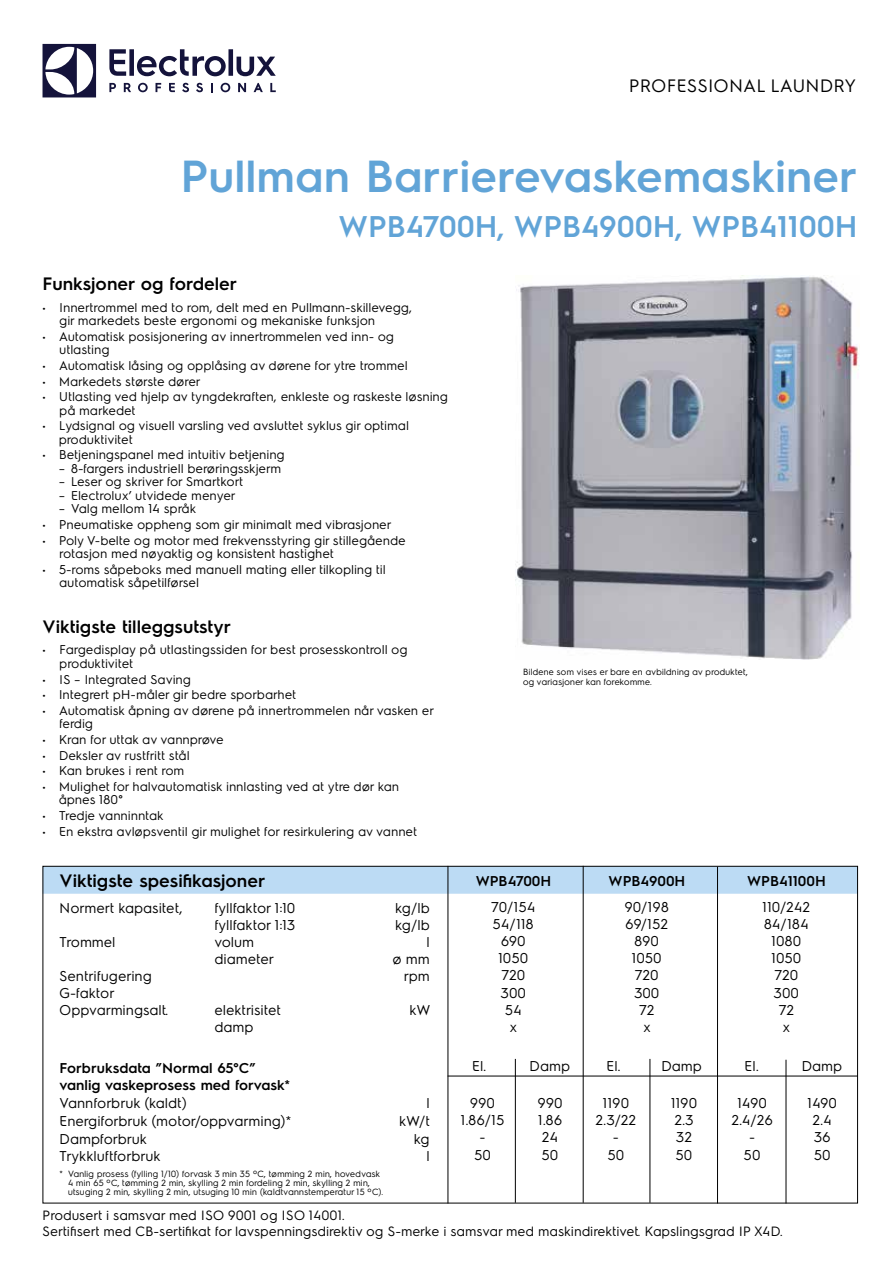
<style>
.page{position:relative;width:893px;height:1263px;background:#fff}
.page>*{position:absolute;margin:0;border:0;box-sizing:border-box;transform-origin:0 0}
.t1{font:600 45px "Electrolux Sans";color:#61a4d7}
.t2{font:600 30px "Electrolux Sans";color:#61a4d7}
.t3{font:600 18px "Electrolux Sans";color:#000}
.t4{font:18px "Electrolux Sans";color:#000}
.t5{font:14.25px/17.1px "Electrolux Sans";color:#000}
.t6{font:600 14.25px/17.1px "Electrolux Sans";color:#000}
.t7{font:13.5px/16.2px "Electrolux Sans";color:#000}
.t8{font:12.75px/13.5px "Electrolux Sans";color:#000}
.t9{font:9px/9px "Electrolux Sans";color:#000}
</style>
<div class="page">
<svg style="left:43px;top:44px;width:53px;height:53px"></svg>
<svg style="left:109px;top:49px;width:167px;height:27px"></svg>
<svg style="left:270px;top:83px;width:6px;height:9px"></svg>
<svg style="left:221px;top:83px;width:9px;height:9px"></svg>
<svg style="left:211px;top:83px;width:2px;height:9px"></svg>
<svg style="left:196px;top:83px;width:7px;height:9px"></svg>
<svg style="left:182px;top:83px;width:7px;height:9px"></svg>
<svg style="left:169px;top:83px;width:6px;height:9px"></svg>
<svg style="left:156px;top:83px;width:5px;height:9px"></svg>
<svg style="left:138px;top:83px;width:10px;height:9px"></svg>
<svg style="left:124px;top:83px;width:7px;height:9px"></svg>
<svg style="left:109px;top:83px;width:7px;height:9px"></svg>
<svg style="left:254px;top:83px;width:9px;height:9px"></svg>
<svg style="left:238px;top:83px;width:8px;height:9px"></svg>
<hr style="left:515px;top:1059px;width:1px;height:144px;background:#000">
<hr style="left:650px;top:1059px;width:1px;height:144px;background:#000">
<div style="left:45px;top:868px;width:811px;height:26px;background:#bcdbf4"></div>
<hr style="left:717px;top:867px;width:1px;height:336px;background:#000">
<hr style="left:448px;top:1076px;width:410px;height:1px;background:#000">
<hr style="left:786px;top:1060px;width:1px;height:143px;background:#000">
<hr style="left:448px;top:866px;width:1px;height:337px;background:#000">
<hr style="left:583px;top:866px;width:1px;height:337px;background:#000">
<img style="left:515px;top:275px;width:344px;height:384px">
<h3 class="t4" style="left:629px;top:73px;width:229px">PROFESSIONAL LAUNDRY</h3>
<h1 class="t1" style="left:180px;top:145px;width:679px">Pullman Barrierevaskemaskiner</h1>
<h2 class="t2" style="left:338px;top:205px;width:521px">WPB4700H, WPB4900H, WPB41100H</h2>
<h3 class="t3" style="left:43px;top:271px;width:196px">Funksjoner og fordeler</h3>
<p class="t8" style="left:60px;top:300px;width:354px;text-indent:-17px">• Innertrommel med to rom, delt med en Pullmann-skillevegg, gir markedets beste ergonomi og mekaniske funksjon</p>
<p class="t8" style="left:60px;top:329px;width:336px;text-indent:-17px">• Automatisk posisjonering av innertrommelen ved inn- og utlasting</p>
<p class="t8" style="left:43px;top:358px;width:367px">• Automatisk låsing og opplåsing av dørene for ytre trommel</p>
<p class="t8" style="left:43px;top:373px;width:160px">• Markedets største dører</p>
<p class="t8" style="left:60px;top:389px;width:390px;text-indent:-17px">• Utlasting ved hjelp av tyngdekraften, enkleste og raskeste løsning på markedet</p>
<p class="t8" style="left:59px;top:418px;width:352px;text-indent:-16px">• Lydsignal og visuell varsling ved avsluttet syklus gir optimal produktivitet</p>
<p class="t8" style="left:43px;top:447px;width:244px">• Betjeningspanel med intuitiv betjening</p>
<p class="t8" style="left:59px;top:461px;width:224px">– 8-fargers industriell berøringsskjerm</p>
<p class="t8" style="left:59px;top:474px;width:186px">– Leser og skriver for Smartkort</p>
<p class="t8" style="left:59px;top:488px;width:178px">– Electrolux’ utvidede menyer</p>
<p class="t8" style="left:59px;top:501px;width:139px">– Valg mellom 14 språk</p>
<p class="t8" style="left:43px;top:517px;width:351px">• Pneumatiske oppheng som gir minimalt med vibrasjoner</p>
<p class="t8" style="left:60px;top:533px;width:348px;text-indent:-17px">• Poly V-belte og motor med frekvensstyring gir stillegående rotasjon med nøyaktig og konsistent hastighet</p>
<p class="t8" style="left:60px;top:562px;width:328px;text-indent:-17px">• 5-roms såpeboks med manuell mating eller tilkopling til automatisk såpetilførsel</p>
<h3 class="t3" style="left:43px;top:614px;width:190px">Viktigste tilleggsutstyr</h3>
<p class="t8" style="left:60px;top:642px;width:350px;text-indent:-17px">• Fargedisplay på utlastingssiden for best prosesskontroll og produktivitet</p>
<p class="t8" style="left:43px;top:671px;width:150px">• IS – Integrated Saving</p>
<p class="t8" style="left:43px;top:687px;width:256px">• Integrert pH-måler gir bedre sporbarhet</p>
<p class="t8" style="left:60px;top:703px;width:376px;text-indent:-17px">• Automatisk åpning av dørene på innertrommelen når vasken er ferdig</p>
<p class="t8" style="left:43px;top:732px;width:183px">• Kran for uttak av vannprøve</p>
<p class="t8" style="left:43px;top:747px;width:149px">• Deksler av rustfritt stål</p>
<p class="t8" style="left:43px;top:763px;width:144px">• Kan brukes i rent rom</p>
<p class="t8" style="left:59px;top:779px;width:342px;text-indent:-16px">• Mulighet for halvautomatisk innlasting ved at ytre dør kan åpnes 180°</p>
<p class="t8" style="left:43px;top:808px;width:123px">• Tredje vanninntak</p>
<p class="t8" style="left:43px;top:823px;width:376px">• En ekstra avløpsventil gir mulighet for resirkulering av vannet</p>
<h3 class="t3" style="left:60px;top:868px;width:207px">Viktigste spesifikasjoner</h3>
<p class="t5" style="left:60px;top:898px;width:125px">Normert kapasitet,</p>
<p class="t5" style="left:215px;top:898px;width:82px">fyllfaktor 1:10</p>
<p class="t5" style="left:395px;top:898px;width:36px">kg/lb</p>
<p class="t5" style="left:215px;top:915px;width:83px">fyllfaktor 1:13</p>
<p class="t5" style="left:395px;top:915px;width:36px">kg/lb</p>
<p class="t5" style="left:60px;top:932px;width:58px">Trommel</p>
<p class="t5" style="left:215px;top:932px;width:41px">volum</p>
<p class="t5" style="left:427px;top:932px;width:5px">l</p>
<p class="t5" style="left:215px;top:949px;width:61px">diameter</p>
<p class="t5" style="left:393px;top:949px;width:39px">ø mm</p>
<p class="t5" style="left:60px;top:967px;width:94px">Sentrifugering</p>
<p class="t5" style="left:404px;top:967px;width:27px">rpm</p>
<p class="t5" style="left:60px;top:984px;width:110px">G-faktor<br>Oppvarmingsalt.</p>
<p class="t5" style="left:215px;top:1001px;width:68px">elektrisitet</p>
<p class="t5" style="left:410px;top:1001px;width:22px">kW</p>
<p class="t5" style="left:215px;top:1018px;width:41px">damp</p>
<p class="t6" style="left:60px;top:1058px;width:232px">Forbruksdata ”Normal 65°C” vanlig vaskeprosess med forvask*</p>
<p class="t5" style="left:60px;top:1094px;width:129px">Vannforbruk (kaldt)</p>
<p class="t5" style="left:427px;top:1094px;width:5px">l</p>
<p class="t5" style="left:60px;top:1112px;width:234px">Energiforbruk (motor/oppvarming)*</p>
<p class="t5" style="left:399px;top:1112px;width:32px">kW/t</p>
<p class="t5" style="left:60px;top:1130px;width:89px">Dampforbruk</p>
<p class="t5" style="left:414px;top:1130px;width:17px">kg</p>
<p class="t5" style="left:60px;top:1147px;width:103px">Trykkluftforbruk</p>
<p class="t5" style="left:427px;top:1147px;width:5px">l</p>
<p class="t9" style="left:68px;top:1169px;width:317px;text-indent:-8px">* Vanlig prosess (fylling 1/10) forvask 3 min 35 ºC, tømming 2 min, hovedvask<br>4 min 65 ºC, tømming 2 min, skylling 2 min fordeling 2 min, skylling 2 min, utsuging 2 min, skylling 2 min, utsuging 10 min (kaldtvannstemperatur 15 ºC).</p>
<p class="t9" style="left:523px;top:665px;width:227px;line-height:10.8px">Bildene som vises er bare en avbildning av produktet, og variasjoner kan forekomme.</p>
<p class="t6" style="left:476px;top:872px;width:77px">WPB4700H</p>
<p class="t6" style="left:609px;top:872px;width:78px">WPB4900H</p>
<p class="t6" style="left:747px;top:872px;width:80px">WPB41100H</p>
<p class="t5" style="left:491px;top:897px;width:46px">70/154</p>
<p class="t5" style="left:625px;top:897px;width:46px">90/198</p>
<p class="t5" style="left:762px;top:897px;width:50px">110/242</p>
<p class="t5" style="left:493px;top:915px;width:43px">54/118</p>
<p class="t5" style="left:625px;top:915px;width:44px">69/152</p>
<p class="t5" style="left:764px;top:915px;width:47px">84/184</p>
<p class="t5" style="left:501px;top:932px;width:26px">690</p>
<p class="t5" style="left:635px;top:932px;width:26px">890</p>
<p class="t5" style="left:772px;top:932px;width:31px">1080</p>
<p class="t5" style="left:498px;top:949px;width:32px">1050</p>
<p class="t5" style="left:632px;top:949px;width:32px">1050</p>
<p class="t5" style="left:772px;top:949px;width:32px">1050</p>
<p class="t5" style="left:501px;top:966px;width:26px">720</p>
<p class="t5" style="left:635px;top:966px;width:26px">720</p>
<p class="t5" style="left:774px;top:966px;width:26px">720</p>
<p class="t5" style="left:501px;top:983px;width:27px">300</p>
<p class="t5" style="left:634px;top:983px;width:27px">300</p>
<p class="t5" style="left:774px;top:983px;width:27px">300</p>
<p class="t5" style="left:505px;top:1000px;width:19px">54</p>
<p class="t5" style="left:639px;top:1000px;width:17px">72</p>
<p class="t5" style="left:779px;top:1000px;width:17px">72</p>
<p class="t5" style="left:510px;top:1017px;width:9px">x</p>
<p class="t5" style="left:643px;top:1017px;width:9px">x</p>
<p class="t5" style="left:783px;top:1017px;width:9px">x</p>
<p class="t5" style="left:472px;top:1057px;width:16px">El.</p>
<p class="t5" style="left:529px;top:1057px;width:42px">Damp</p>
<p class="t5" style="left:606px;top:1057px;width:16px">El.</p>
<p class="t5" style="left:661px;top:1057px;width:42px">Damp</p>
<p class="t5" style="left:745px;top:1057px;width:16px">El.</p>
<p class="t5" style="left:802px;top:1057px;width:42px">Damp</p>
<p class="t5" style="left:470px;top:1094px;width:27px">990</p>
<p class="t5" style="left:538px;top:1094px;width:27px">990</p>
<p class="t5" style="left:603px;top:1094px;width:28px">1190</p>
<p class="t5" style="left:671px;top:1094px;width:28px">1190</p>
<p class="t5" style="left:737px;top:1094px;width:31px">1490</p>
<p class="t5" style="left:807px;top:1094px;width:31px">1490</p>
<p class="t5" style="left:461px;top:1111px;width:45px">1.86/15</p>
<p class="t5" style="left:538px;top:1111px;width:26px">1.86</p>
<p class="t5" style="left:596px;top:1111px;width:42px">2.3/22</p>
<p class="t5" style="left:675px;top:1111px;width:21px">2.3</p>
<p class="t5" style="left:732px;top:1111px;width:43px">2.4/26</p>
<p class="t5" style="left:813px;top:1111px;width:21px">2.4</p>
<p class="t5" style="left:480px;top:1128px;width:7px">-</p>
<p class="t5" style="left:542px;top:1128px;width:18px">24</p>
<p class="t5" style="left:613px;top:1128px;width:7px">-</p>
<p class="t5" style="left:676px;top:1128px;width:18px">32</p>
<p class="t5" style="left:749px;top:1128px;width:7px">-</p>
<p class="t5" style="left:814px;top:1128px;width:19px">36</p>
<p class="t5" style="left:474px;top:1145px;width:18px">50</p>
<p class="t5" style="left:542px;top:1145px;width:18px">50</p>
<p class="t5" style="left:608px;top:1145px;width:18px">50</p>
<p class="t5" style="left:676px;top:1145px;width:18px">50</p>
<p class="t5" style="left:744px;top:1145px;width:18px">50</p>
<p class="t5" style="left:814px;top:1145px;width:18px">50</p>
<p class="t7" style="left:43px;top:1206px;width:742px">Produsert i samsvar med ISO 9001 og ISO 14001.<br>Sertifisert med CB-sertifikat for lavspenningsdirektiv og S-merke i samsvar med maskindirektivet. Kapslingsgrad IP X4D.</p>
</div>
